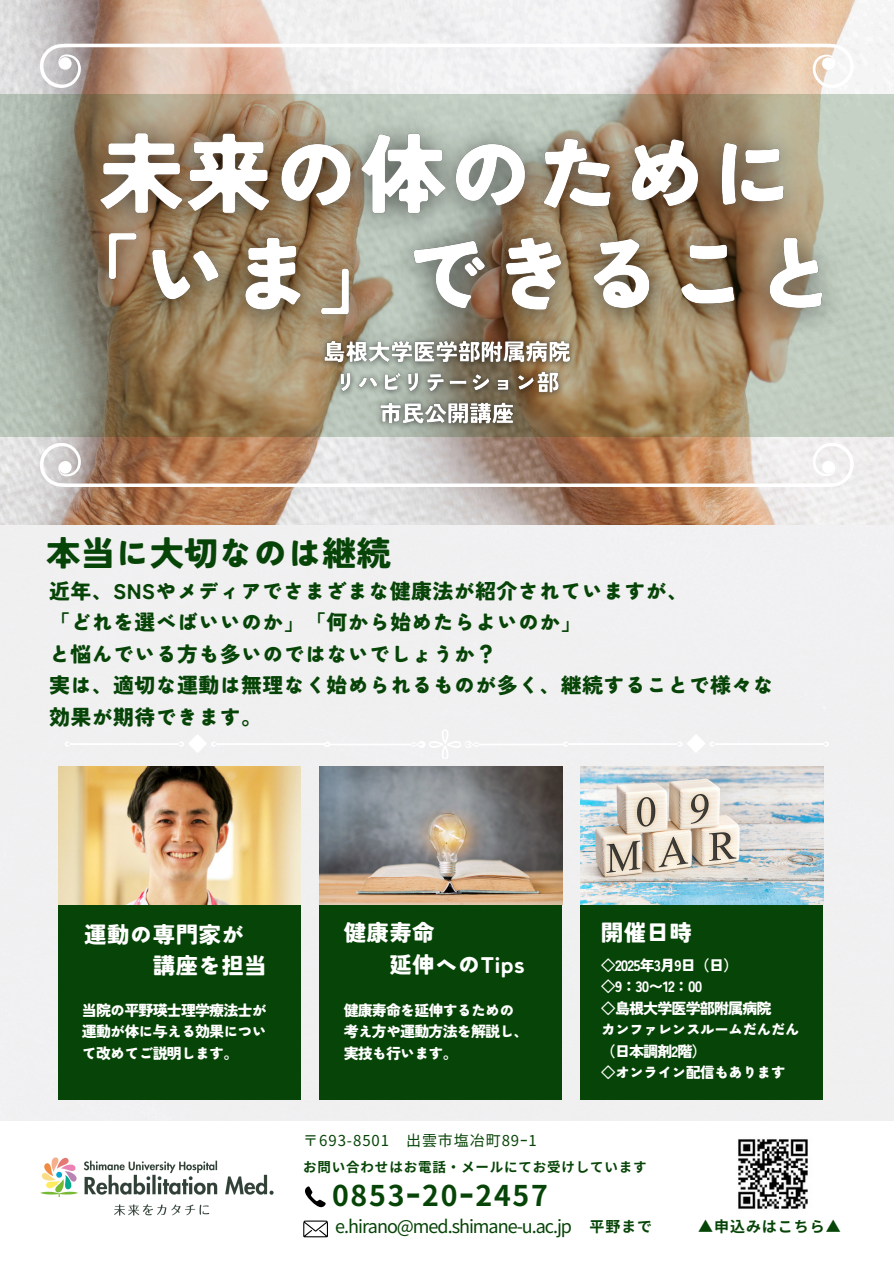
<style>
.page{position:relative;width:894px;height:1264px;background:#fff}
.page>*{position:absolute;margin:0;border:0;box-sizing:border-box;transform-origin:0 0}
.t1{font:900 34.5px "Tsunagi Gothic";color:#074407}
.t2{font:700 28.5px "Noto Sans JP";letter-spacing:.06em;color:#074407}
.t3{font:900 22.5px/31.5px "Tsunagi Gothic";letter-spacing:.015em;color:#fff}
.t4{font:900 21px/31.5px "Tsunagi Gothic";letter-spacing:.015em;color:#074407}
.t5{font:18px "Noto Sans JP";letter-spacing:-.055em;color:#074407}
.t6{font:900 15px/21.3px "Tsunagi Gothic";letter-spacing:-.055em;color:#fff;text-align:justify}
.t7{font:15px "Noto Sans JP";letter-spacing:.06em;color:#074407}
.t8{font:700 15px "Noto Sans JP";letter-spacing:.06em;color:#074407}
.t9{font:700 13.5px "Noto Sans JP";letter-spacing:.06em;color:#074407}
</style>
<div class="page">
<img style="left:0;top:0;width:893px;height:1120px">
<div style="left:319px;top:766px;width:243px;height:334px;background:#074407"></div>
<div style="left:580px;top:766px;width:243px;height:334px;background:#074407"></div>
<img style="left:319px;top:766px;width:243px;height:138px">
<img style="left:580px;top:766px;width:243px;height:138px">
<div style="left:58px;top:766px;width:243px;height:334px;background:#074407"></div>
<img style="left:58px;top:766px;width:243px;height:138px">
<svg style="left:40px;top:44px;width:813px;height:44px"></svg>
<svg style="left:40px;top:443px;width:813px;height:43px;background:#c5a793"></svg>
<svg style="left:0;top:94px;width:893px;height:342px;background:#a9a48c"></svg>
<img style="left:40px;top:1157px;width:234px;height:59px">
<img style="left:738px;top:1139px;width:70px;height:70px">
<svg style="left:305px;top:1186px;width:20px;height:22px"></svg>
<svg style="left:303px;top:1220px;width:25px;height:17px"></svg>
<img style="left:54px;top:97px;width:805px;height:259px">
<img style="left:313px;top:330px;width:269px;height:105px">
<svg style="left:65px;top:729px;width:763px;height:29px"></svg>
<h4 class="t1" style="left:46px;top:535px;width:346px">本当に大切なのは継続</h4>
<p class="t4" style="left:49px;top:575px;width:726px">近年、SNSやメディアでさまざまな健康法が紹介されていますが、<br>「どれを選べばいいのか」「何から始めたらよいのか」<br>と悩んでいる方も多いのではないでしょうか？<br>実は、適切な運動は無理なく始められるものが多く、継続することで様々な効果が期待できます。</p>
<h5 class="t3" style="left:153px;top:918px;width:115px;text-indent:-69px">運動の専門家が講座を担当</h5>
<p class="t3" style="left:389px;top:916px;width:136px;text-indent:-46px">健康寿命<br>延伸へのTips</p>
<p class="t3" style="left:600px;top:916px;width:93px">開催日時</p>
<p class="t6" style="left:600px;top:954px;width:139px">◇2025年3月9日（日）</p>
<h5 class="t6" style="left:600px;top:976px;width:103px">◇9：30〜12：00</h5>
<p class="t6" style="left:600px;top:997px;width:172px">◇島根大学医学部附属病院</p>
<p class="t6" style="left:600px;top:1018px;width:200px">カンファレンスルームだんだん</p>
<p class="t6" style="left:600px;top:1040px;width:107px">（日本調剤2階）</p>
<p class="t6" style="left:600px;top:1061px;width:186px">◇オンライン配信もあります</p>
<p class="t6" style="left:82px;top:999px;width:186px">当院の平野瑛士理学療法士が運動が体に与える効果について改めてご説明します。</p>
<p class="t6" style="left:343px;top:999px;width:172px">健康寿命を延伸するための</p>
<h5 class="t6" style="left:343px;top:1020px;width:186px">考え方や運動方法を解説し、実技も行います。</h5>
<p class="t7" style="left:303px;top:1128px;width:235px">〒693-8501 出雲市塩冶町89ｰ1</p>
<p class="t2" style="left:332px;top:1173px;width:217px">0853ｰ20ｰ2457</p>
<p class="t9" style="left:303px;top:1156px;width:345px">お問い合わせはお電話・メールにてお受けしています</p>
<p class="t5" style="left:335px;top:1212px;width:238px">e.hirano@med.shimane-u.ac.jp</p>
<p class="t8" style="left:589px;top:1214px;width:64px">平野まで</p>
<h2 class="t8" style="left:698px;top:1214px;width:144px">▲申込みはこちら▲</h2>
</div>
